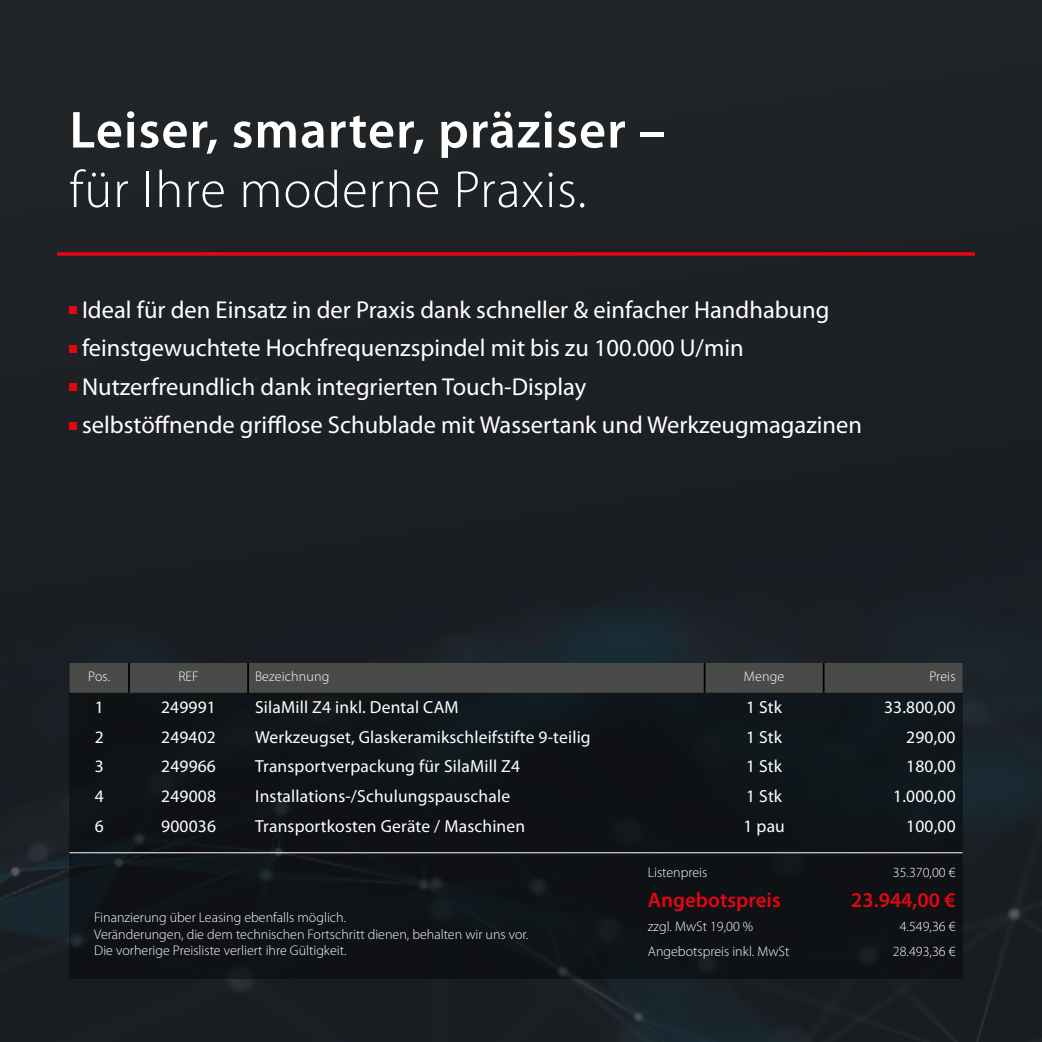
<style>
.page{position:relative;width:1042px;height:1042px;background:#222527}
.page>*{position:absolute;margin:0;border:0;box-sizing:border-box;transform-origin:0 0}
.t1{font:600 52.5px "Myriad Pro";letter-spacing:.02em;color:#fff}
.t2{font:300 52.5px "Myriad Pro";letter-spacing:.02em;color:#fff}
.t3{font:24.5px/38.5px "Myriad Pro";color:#fff}
.t4{font:600 21px "Myriad Pro";color:#e30613}
.t5{font:17.5px "Myriad Pro";letter-spacing:.01em;color:#fff}
.t6{font:300 14px/16.8px "Myriad Pro";color:#fff}
</style>
<div class="page">
<img style="left:0;top:352px;width:1021px;height:690px">
<div style="left:69px;top:663px;width:893px;height:316px;background:#0f1316"></div>
<div style="left:69px;top:663px;width:893px;height:30px;background:#4a4a49"></div>
<hr style="left:128px;top:663px;width:2px;height:30px;background:#000">
<hr style="left:247px;top:663px;width:2px;height:30px;background:#000">
<hr style="left:704px;top:663px;width:1px;height:30px;background:#000">
<hr style="left:823px;top:663px;width:1px;height:30px;background:#000">
<hr style="left:69px;top:852px;width:893px;height:1px;background:#fff">
<div style="left:69px;top:306px;width:8px;height:8px;background:#e30613"></div>
<div style="left:69px;top:345px;width:8px;height:7px;background:#e30613"></div>
<div style="left:69px;top:383px;width:8px;height:8px;background:#e30613"></div>
<div style="left:69px;top:422px;width:8px;height:7px;background:#e30613"></div>
<svg style="left:57px;top:252px;width:918px;height:4px;background:#ca0914"></svg>
<img style="left:0;top:352px;width:2px;height:174px">
<h1 class="t1" style="left:69px;top:96px;width:597px">Leiser, smarter, präziser –</h1>
<h1 class="t2" style="left:69px;top:161px;width:518px">für Ihre moderne Praxis.</h1>
<p class="t3" style="left:82px;top:290px;width:781px">Ideal für den Einsatz in der Praxis dank schneller &amp; einfacher Handhabung feinstgewuchtete Hochfrequenzspindel mit bis zu 100.000 U/min Nutzerfreundlich dank integrierten Touch-Display<br>selbstöffnende grifflose Schublade mit Wassertank und Werkzeugmagazinen</p>
<p class="t6" style="left:88px;top:667px;width:24px">Pos.</p>
<p class="t6" style="left:178px;top:667px;width:22px">REF</p>
<p class="t6" style="left:255px;top:667px;width:76px">Bezeichnung</p>
<p class="t6" style="left:744px;top:667px;width:42px">Menge</p>
<p class="t6" style="left:929px;top:667px;width:28px">Preis</p>
<p class="t5" style="left:95px;top:696px;width:10px">1</p>
<p class="t5" style="left:161px;top:696px;width:56px">249991</p>
<p class="t5" style="left:255px;top:696px;width:205px">SilaMill Z4 inkl. Dental CAM</p>
<p class="t5" style="left:746px;top:696px;width:37px">1 Stk</p>
<p class="t5" style="left:884px;top:696px;width:73px">33.800,00</p>
<p class="t5" style="left:95px;top:726px;width:10px">2</p>
<p class="t5" style="left:161px;top:726px;width:56px">249402</p>
<p class="t5" style="left:255px;top:726px;width:337px">Werkzeugset, Glaskeramikschleifstifte 9-teilig</p>
<p class="t5" style="left:746px;top:726px;width:37px">1 Stk</p>
<p class="t5" style="left:906px;top:726px;width:51px">290,00</p>
<p class="t5" style="left:95px;top:756px;width:10px">3</p>
<p class="t5" style="left:161px;top:756px;width:56px">249966</p>
<p class="t5" style="left:255px;top:756px;width:266px">Transportverpackung für SilaMill Z4</p>
<p class="t5" style="left:746px;top:756px;width:37px">1 Stk</p>
<p class="t5" style="left:906px;top:756px;width:51px">180,00</p>
<p class="t5" style="left:95px;top:785px;width:10px">4</p>
<p class="t5" style="left:161px;top:785px;width:56px">249008</p>
<p class="t5" style="left:255px;top:785px;width:256px">Installations-/Schulungspauschale</p>
<p class="t5" style="left:746px;top:785px;width:37px">1 Stk</p>
<p class="t5" style="left:893px;top:785px;width:64px">1.000,00</p>
<p class="t5" style="left:95px;top:815px;width:10px">6</p>
<p class="t5" style="left:161px;top:815px;width:56px">900036</p>
<p class="t5" style="left:255px;top:815px;width:271px">Transportkosten Geräte / Maschinen</p>
<p class="t5" style="left:743px;top:815px;width:43px">1 pau</p>
<p class="t5" style="left:906px;top:815px;width:51px">100,00</p>
<p class="t6" style="left:648px;top:864px;width:61px">Listenpreis</p>
<p class="t6" style="left:893px;top:864px;width:64px">35.370,00 €</p>
<h3 class="t4" style="left:648px;top:886px;width:134px">Angebotspreis</h3>
<h3 class="t4" style="left:851px;top:886px;width:106px">23.944,00 €</h3>
<p class="t6" style="left:648px;top:918px;width:107px">zzgl. MwSt 19,00 %</p>
<p class="t6" style="left:900px;top:918px;width:57px">4.549,36 €</p>
<p class="t6" style="left:648px;top:943px;width:143px">Angebotspreis inkl. MwSt</p>
<p class="t6" style="left:893px;top:943px;width:64px">28.493,36 €</p>
<p class="t6" style="left:94px;top:909px;width:436px">Finanzierung über Leasing ebenfalls möglich.<br>Veränderungen, die dem technischen Fortschritt dienen, behalten wir uns vor.<br>Die vorherige Preisliste verliert ihre Gültigkeit.</p>
</div>
